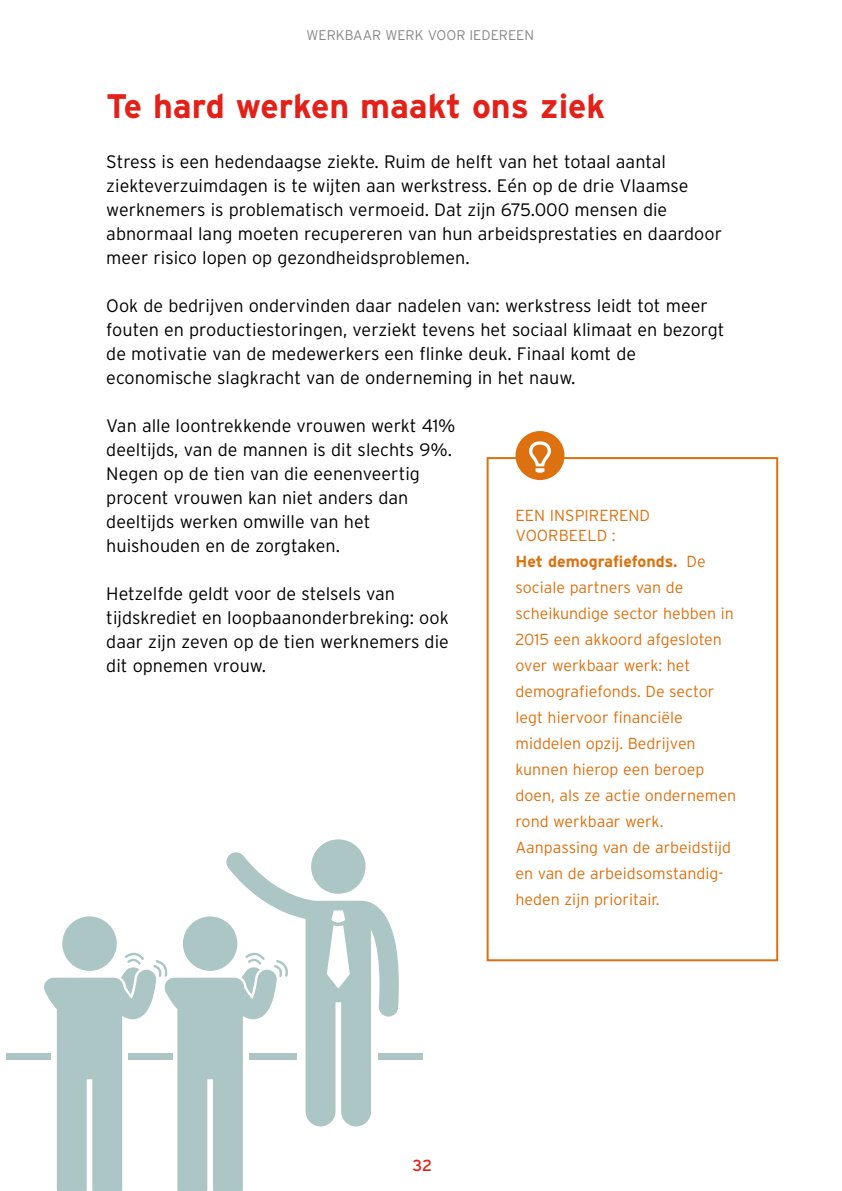
<style>
.page{position:relative;width:842px;height:1191px;background:#fff}
.page>*{position:absolute;margin:0;border:0;box-sizing:border-box;transform-origin:0 0}
.t1{font:700 34px "Interstate";color:#e32119}
.t2{font:300 18px/24px "Interstate";color:#000}
.t3{font:300 16px/26px "Interstate";color:#dd710f}
.t4{font:16px "Interstate";color:#e32119}
.t5{font:300 14px "Interstate";color:#87888a}
.s1{font-weight:700}
</style>
<div class="page">
<div style="left:487px;top:457px;width:291px;height:504px;border:2px solid #dd710f"></div>
<svg style="left:226px;top:852px;width:173px;height:274px"></svg>
<div style="left:311px;top:839px;width:55px;height:55px;background:#acc6c5;border-radius:50%"></div>
<div style="left:62px;top:916px;width:55px;height:55px;background:#acc6c5;border-radius:50%"></div>
<div style="left:183px;top:916px;width:54px;height:55px;background:#acc6c5;border-radius:50%"></div>
<svg style="left:44px;top:952px;width:244px;height:239px"></svg>
<div style="left:128px;top:1053px;width:45px;height:6px;background:#acc6c5"></div>
<div style="left:6px;top:1053px;width:45px;height:6px;background:#acc6c5"></div>
<div style="left:378px;top:1053px;width:44px;height:6px;background:#acc6c5"></div>
<div style="left:249px;top:1053px;width:48px;height:6px;background:#acc6c5"></div>
<div style="left:515px;top:431px;width:49px;height:49px;background:#dd710f;border-radius:50%"></div>
<svg style="left:529px;top:441px;width:22px;height:32px"></svg>
<p class="t5" style="left:306px;top:26px;width:229px">Werkbaar werk voor iedereen</p>
<h1 class="t1" style="left:106px;top:85px;width:500px">Te hard werken maakt ons ziek</h1>
<p class="t2" style="left:106px;top:150px;width:617px">Stress is een hedendaagse ziekte. Ruim de helft van het totaal aantal ziekteverzuimdagen is te wijten aan werkstress. Eén op de drie Vlaamse werknemers is problematisch vermoeid. Dat zijn 675.000 mensen die abnormaal lang moeten recupereren van hun arbeidsprestaties en daardoor meer risico lopen op gezondheidsproblemen.</p>
<p class="t2" style="left:106px;top:294px;width:620px">Ook de bedrijven ondervinden daar nadelen van: werkstress leidt tot meer fouten en productiestoringen, verziekt tevens het sociaal klimaat en bezorgt de motivatie van de medewerkers een flinke deuk. Finaal komt de economische slagkracht van de onderneming in het nauw.</p>
<p class="t2" style="left:106px;top:413px;width:351px">Van alle loontrekkende vrouwen werkt 41% deeltijds, van de mannen is dit slechts 9%.<br>Negen op de tien van die eenenveertig procent vrouwen kan niet anders dan deeltijds werken omwille van het huishouden en de zorgtaken.</p>
<p class="t2" style="left:106px;top:581px;width:344px">Hetzelfde geldt voor de stelsels van tijdskrediet en loopbaanonderbreking: ook daar zijn zeven op de tien werknemers die dit opnemen vrouw.</p>
<p class="t3" style="left:515px;top:502px;width:84px">Een inspireren</p>
<p class="t3" style="left:639px;top:502px;width:12px">d</p>
<p class="t3" style="left:515px;top:522px;width:11px">voorbeeld</p>
<p class="t3" style="left:515px;top:522px;width:222px;text-indent:96px">:<br><span class="s1">Het demografiefonds.</span> De sociale partners van de scheikundige sector hebben in<br>2015 een akkoord afgesloten over werkbaar werk: het demografiefonds. De sector legt hiervoor financiële middelen opzij. Bedrijven kunnen hierop een beroep doen, als ze actie ondernemen rond werkbaar werk.<br>Aanpassing van de arbeidstijd en van de arbeidsomstandig&shy;heden zijn prioritair.</p>
<p class="t4" style="left:413px;top:1155px;width:21px">32</p>
</div>
